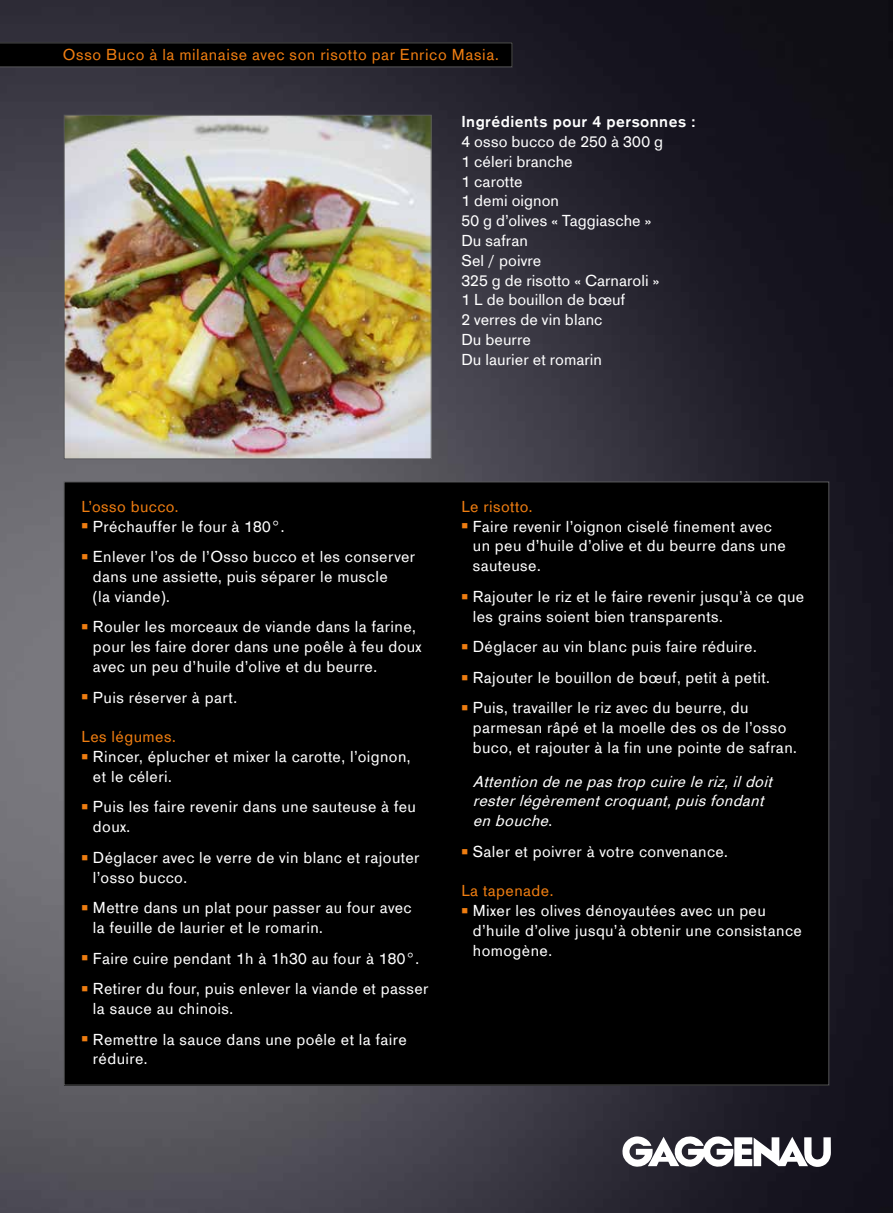
<style>
.page{position:relative;width:893px;height:1213px;background:#fff}
.page>*{position:absolute;margin:0;border:0;box-sizing:border-box;transform-origin:0 0}
.t1{font:16.5px/19.8px "Gaggenau";letter-spacing:.025em;color:#fff}
.t2{font:16.5px/19.8px "Gaggenau";letter-spacing:.005em;color:#fff}
.t3{font:16.5px "Gaggenau";letter-spacing:.03em;color:#ee7d11}
.t4{font:italic 16.5px/19.8px "Gaggenau";color:#fff}
.t5{font:700 16.5px "Gaggenau";letter-spacing:.03em;color:#fff}
.s1{color:#ee7d11}
.s2{font-style:normal}
</style>
<div class="page">
<img style="left:0;top:0;width:893px;height:1213px">
<svg style="left:622px;top:1136px;width:209px;height:31px"></svg>
<div style="left:64px;top:482px;width:765px;height:603px;background:#000"></div>
<svg style="left:0;top:43px;width:512px;height:24px;background:#030303"></svg>
<img style="left:66px;top:117px;width:364px;height:340px">
<div style="left:64px;top:115px;width:368px;height:344px;border:1px solid #58585a"></div>
<p class="t3" style="left:63px;top:45px;width:438px">Osso Buco à la milanaise avec son risotto par Enrico Masia.</p>
<p class="t5" style="left:461px;top:113px;width:236px">Ingrédients pour 4 personnes :</p>
<p class="t2" style="left:461px;top:132px;width:203px">4 osso bucco de 250 à 300 g<br>1 céleri branche<br>1 carotte<br>1 demi oignon<br>50 g d’olives « Taggiasche »<br>Du safran<br>Sel / poivre<br>325 g de risotto « Carnaroli »<br>1 L de bouillon de bœuf<br>2 verres de vin blanc<br>Du beurre<br>Du laurier et romarin</p>
<p class="t3" style="left:82px;top:497px;width:99px">L’osso bucco.</p>
<p class="t1" style="left:82px;top:516px;width:205px"><span class="s1">■</span> Préchauffer le four à 180°.</p>
<p class="t1" style="left:93px;top:547px;width:324px;text-indent:-11px"><span class="s1">■</span> Enlever l’os de l’Osso bucco et les conserver dans une assiette, puis séparer le muscle<br>(la viande).</p>
<p class="t1" style="left:93px;top:617px;width:330px;text-indent:-11px"><span class="s1">■</span> Rouler les morceaux de viande dans la farine, pour les faire dorer dans une poêle à feu doux avec un peu d’huile d’olive et du beurre.</p>
<p class="t1" style="left:82px;top:687px;width:157px"><span class="s1">■</span> Puis réserver à part.</p>
<p class="t3" style="left:82px;top:728px;width:96px">Les légumes.</p>
<p class="t1" style="left:93px;top:747px;width:319px;text-indent:-11px"><span class="s1">■</span> Rincer, éplucher et mixer la carotte, l’oignon, et le céleri.</p>
<p class="t1" style="left:93px;top:797px;width:325px;text-indent:-11px"><span class="s1">■</span> Puis les faire revenir dans une sauteuse à feu doux.</p>
<p class="t1" style="left:93px;top:848px;width:328px;text-indent:-11px"><span class="s1">■</span> Déglacer avec le verre de vin blanc et rajouter l’osso bucco.</p>
<p class="t1" style="left:93px;top:898px;width:320px;text-indent:-11px"><span class="s1">■</span> Mettre dans un plat pour passer au four avec la feuille de laurier et le romarin.</p>
<p class="t1" style="left:82px;top:948px;width:339px"><span class="s1">■</span> Faire cuire pendant 1h à 1h30 au four à 180°.</p>
<p class="t1" style="left:93px;top:979px;width:337px;text-indent:-11px"><span class="s1">■</span> Retirer du four, puis enlever la viande et passer la sauce au chinois.</p>
<p class="t1" style="left:93px;top:1029px;width:315px;text-indent:-11px"><span class="s1">■</span> Remettre la sauce dans une poêle et la faire réduire.</p>
<p class="t3" style="left:461px;top:497px;width:73px">Le risotto.</p>
<p class="t1" style="left:473px;top:516px;width:315px;text-indent:-11px"><span class="s1">■</span> Faire revenir l’oignon ciselé finement avec un peu d’huile d’olive et du beurre dans une sauteuse.</p>
<p class="t1" style="left:473px;top:587px;width:333px;text-indent:-11px"><span class="s1">■</span> Rajouter le riz et le faire revenir jusqu’à ce que les grains soient bien transparents.</p>
<p class="t1" style="left:461px;top:637px;width:297px"><span class="s1">■</span> Déglacer au vin blanc puis faire réduire.</p>
<p class="t1" style="left:461px;top:668px;width:310px"><span class="s1">■</span> Rajouter le bouillon de bœuf, petit à petit.</p>
<p class="t1" style="left:473px;top:698px;width:325px;text-indent:-11px"><span class="s1">■</span> Puis, travailler le riz avec du beurre, du parmesan râpé et la moelle des os de l’osso buco, et rajouter à la fin une pointe de safran.</p>
<p class="t4" style="left:473px;top:771px;width:305px">Attention de ne pastrop cuire le riz,ildoit resterlégèrementcroquant,puisfondant en bouche<span class="s2">.</span></p>
<p class="t1" style="left:461px;top:842px;width:268px"><span class="s1">■</span> Saler et poivrer à votre convenance.</p>
<p class="t3" style="left:461px;top:882px;width:94px">La tapenade.</p>
<p class="t1" style="left:473px;top:901px;width:331px;text-indent:-11px"><span class="s1">■</span> Mixer les olives dénoyautées avec un peu d’huile d’olive jusqu’à obtenir une consistance homogène.</p>
</div>
